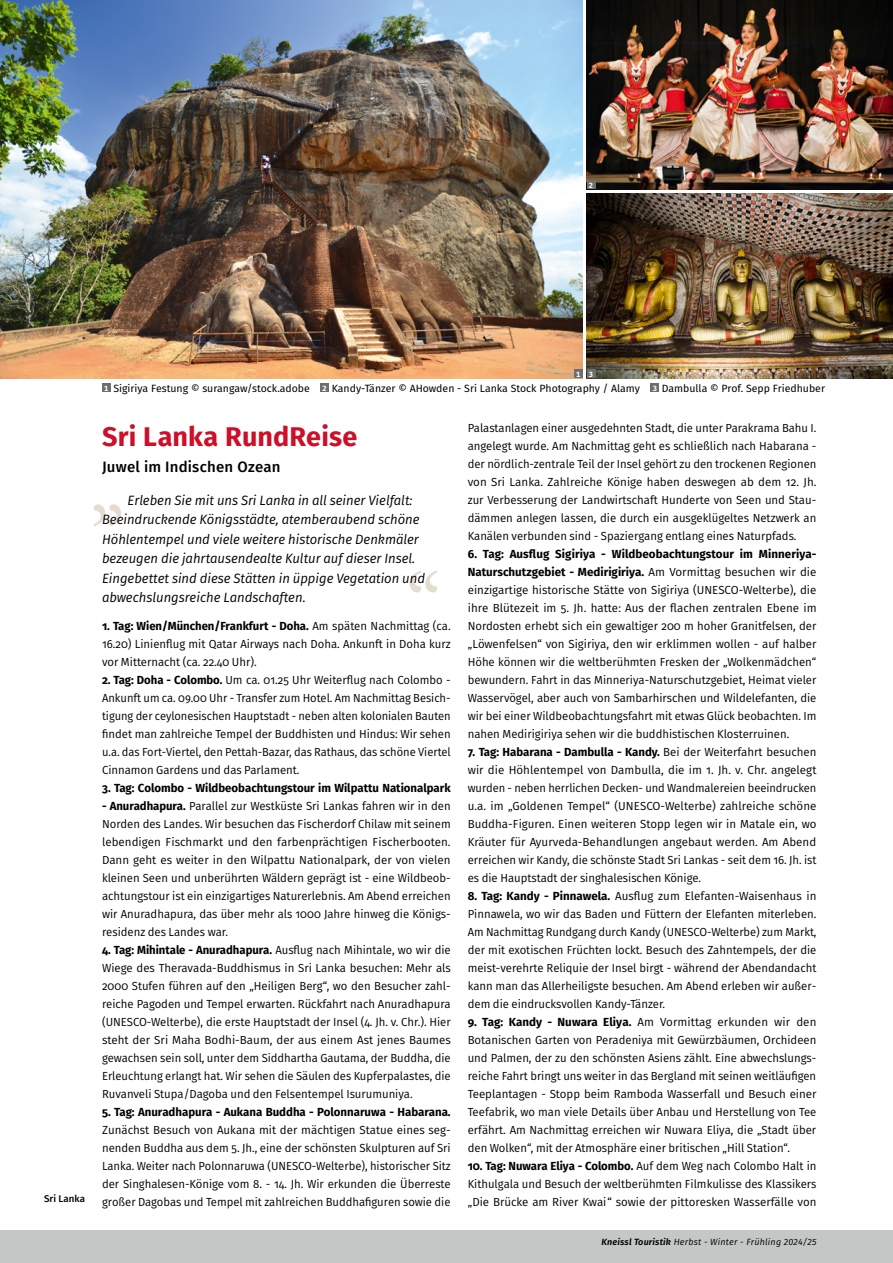
<style>
.page{position:relative;width:893px;height:1263px;background:#fff}
.page>*{position:absolute;margin:0;border:0;box-sizing:border-box;transform-origin:0 0}
._01a_Überschrift_1_Reise{font:700 27px "Fira Sans";letter-spacing:.005em;color:#cd0f28}
._01b_Unterüberschrift_2_Reise{font:500 15px "Fira Sans";letter-spacing:.015em;color:#000}
._01d_Einleitungstext_6mm{font:italic 13.5px/19.5px "Fira Sans";color:#000}
._02_Reiseverlauf{font:11.7px/18px "Fira Sans";color:#000;text-align:justify}
._02_Reiseverlauf-2{font:700 11.7px "Fira Sans";color:#000}
._04_Bildlegende__Bildquelle{font:10.5px "Fira Sans";color:#000}
.Rubrik_b{font:500 9.75px "Fira Sans";color:#000}
.Fusszeile_bold_italic_rb{font:italic 9px "Fira Sans";letter-spacing:.02em;color:#000}
.t1{font:700 7.5px "Fira Sans";color:#fff}
.s1{font-weight:700}
.s2{font-weight:600}
</style>
<div class="page">
<svg style="left:409px;top:571px;width:28px;height:21px"></svg>
<svg style="left:93px;top:504px;width:28px;height:22px"></svg>
<img style="left:587px;top:193px;width:305px;height:185px">
<img style="left:587px;top:0;width:305px;height:189px">
<div style="left:102px;top:384px;width:9px;height:8px;background:#6e6e6e"></div>
<div style="left:320px;top:384px;width:9px;height:8px;background:#6e6e6e"></div>
<div style="left:650px;top:384px;width:9px;height:8px;background:#6e6e6e"></div>
<img style="left:0;top:0;width:583px;height:378px">
<div style="left:574px;top:369px;width:9px;height:9px;background:#6e6e6e"></div>
<div style="left:587px;top:180px;width:8px;height:9px;background:#6e6e6e"></div>
<hr style="left:892px;top:0;width:1px;height:378px;background:#ececec">
<div style="left:587px;top:369px;width:8px;height:9px;background:#6e6e6e"></div>
<div style="left:0;top:1230px;width:893px;height:33px;background:#c5c6c6"></div>
<p class="t1" style="left:589px;top:179px;width:6px">2</p>
<p class="Rubrik_b" style="left:44px;top:1191px;width:42px">Sri Lanka</p>
<p class="t1" style="left:576px;top:368px;width:6px">1</p>
<p class="t1" style="left:589px;top:368px;width:5px">3</p>
<p class="t1" style="left:104px;top:382px;width:6px">1</p>
<p class="_04_Bildlegende__Bildquelle" style="left:113px;top:380px;width:198px">Sigiriya Festung © surangaw/stock.adobe</p>
<p class="t1" style="left:323px;top:382px;width:6px">2</p>
<p class="_04_Bildlegende__Bildquelle" style="left:332px;top:380px;width:310px">Kandy-Tänzer © AHowden - Sri Lanka Stock Photography / Alamy</p>
<p class="t1" style="left:653px;top:382px;width:5px">3</p>
<p class="_04_Bildlegende__Bildquelle" style="left:662px;top:380px;width:165px">Dambulla © Prof. Sepp Friedhuber</p>
<p class="_01a_Überschrift_1_Reise" style="left:102px;top:414px;width:257px">Sri Lanka RundReise</p>
<p class="_01b_Unterüberschrift_2_Reise" style="left:102px;top:454px;width:180px">Juwel im Indischen Ozean</p>
<p class="_01d_Einleitungstext_6mm" style="left:102px;top:490px;width:324px;text-indent:26px">Erleben Sie mit uns Sri Lanka in all seiner Vielfalt:<br>Beeindruckende Königsstädte, atemberaubend schöne Höhlentempel und viele weitere historische Denkmäler bezeugen die jahrtausendealte Kultur auf dieser Insel.<br>Eingebettet sind diese Stätten in üppige Vegetation und abwechslungsreiche Landschaften.</p>
<p class="_02_Reiseverlauf" style="left:102px;top:617px;width:350px"><span class="s1">1. Tag: Wien/München/Frankfurt - Doha.</span> Am späten Nachmittag (ca.<br>16.20) Linienflug mit Qatar Airways nach Doha. Ankunft in Doha kurz vor Mitternacht (ca. 22.40 Uhr).</p>
<p class="_02_Reiseverlauf" style="left:102px;top:671px;width:350px"><span class="s1">2. Tag: Doha - Colombo.</span> Um ca. 01.25 Uhr Weiterflug nach Colombo - Ankunft um ca. 09.00 Uhr - Transfer zum Hotel. Am Nachmittag Besich&shy;tigung der ceylonesischen Hauptstadt - neben alten kolonialen Bauten findet man zahlreiche Tempel der Buddhisten und Hindus: Wir sehen u.a. das Fort-Viertel, den Pettah-Bazar, das Rathaus, das schöne Viertel Cinnamon Gardens und das Parlament.</p>
<p class="_02_Reiseverlauf-2" style="left:102px;top:778px;width:350px">3. Tag: Colombo - Wildbeobachtungstour im Wilpattu Nationalpark</p>
<p class="_02_Reiseverlauf" style="left:102px;top:797px;width:350px"><span class="s1">- Anuradhapura.</span> Parallel zur Westküste Sri Lankas fahren wir in den Norden des Landes. Wir besuchen das Fischerdorf Chilaw mit seinem lebendigen Fischmarkt und den farbenprächtigen Fischerbooten.<br>Dann geht es weiter in den Wilpattu Nationalpark, der von vielen kleinen Seen und unberührten Wäldern geprägt ist - eine Wildbeob&shy;achtungstour ist ein einzigartiges Naturerlebnis. Am Abend erreichen wir Anuradhapura, das über mehr als 1000 Jahre hinweg die Königs&shy;residenz des Landes war.</p>
<p class="_02_Reiseverlauf" style="left:102px;top:941px;width:350px"><span class="s1">4. Tag: Mihintale - Anuradhapura.</span> Ausflug nach Mihintale, wo wir die Wiege des Theravada-Buddhismus in Sri Lanka besuchen: Mehr als 2000 Stufen führen auf den „Heiligen Berg“, wo den Besucher zahl&shy;reiche Pagoden und Tempel erwarten. Rückfahrt nach Anuradhapura (UNESCO-Welterbe), die erste Hauptstadt der Insel (4. Jh. v. Chr.). Hier steht der Sri Maha Bodhi-Baum, der aus einem Ast jenes Baumes gewachsen sein soll, unter dem Siddhartha Gautama, der Buddha, die Erleuchtung erlangt hat. Wir sehen die Säulen des Kupferpalastes, die Ruvanveli Stupa/Dagoba und den Felsentempel Isurumuniya.</p>
<p class="_02_Reiseverlauf" style="left:102px;top:1103px;width:350px"><span class="s1">5. Tag: Anuradhapura - Aukana Buddha - Polonnaruwa - Habarana.<br></span>Zunächst Besuch von Aukana mit der mächtigen Statue eines seg&shy;nenden Buddha aus dem 5. Jh., eine der schönsten Skulpturen auf Sri Lanka. Weiter nach Polonnaruwa (UNESCO-Welterbe), historischer Sitz der Singhalesen-Könige vom 8. - 14. Jh. Wir erkunden die Überreste großer Dagobas und Tempel mit zahlreichen Buddhafiguren sowie die</p>
<p class="_02_Reiseverlauf" style="left:468px;top:419px;width:350px;text-align:left">Palastanlagen einer ausgedehnten Stadt, die unter Parakrama Bahu I. angelegt wurde. Am Nachmittag geht es schließlich nach Habarana - der nördlich-zentrale Teil der Insel gehört zu den trockenen Regionen von Sri Lanka. Zahlreiche Könige haben deswegen ab dem 12. Jh. zur Verbesserung der Landwirtschaft Hunderte von Seen und Stau&shy;dämmen anlegen lassen, die durch ein ausgeklügeltes Netzwerk an Kanälen verbunden sind - Spaziergang entlang eines Naturpfads.</p>
<p class="_02_Reiseverlauf" style="left:468px;top:545px;width:350px"><span class="s1">6. Tag: Ausflug Sigiriya - Wildbeobachtungstour im Minneriya-Naturschutzgebiet - Medirigiriya.</span> Am Vormittag besuchen wir die einzigartige historische Stätte von Sigiriya (UNESCO-Welterbe), die ihre Blütezeit im 5. Jh. hatte: Aus der flachen zentralen Ebene im Nordosten erhebt sich ein gewaltiger 200 m hoher Granitfelsen, der „Löwenfelsen“ von Sigiriya, den wir erklimmen wollen - auf halber Höhe können wir die weltberühmten Fresken der „Wolkenmädchen“ bewundern. Fahrt in das Minneriya-Naturschutzgebiet, Heimat vieler Wasservögel, aber auch von Sambarhirschen und Wildelefanten, die wir bei einer Wildbeobachtungsfahrt mit etwas Glück beobachten. Im nahen Medirigiriya sehen wir die buddhistischen Klosterruinen.</p>
<p class="_02_Reiseverlauf" style="left:468px;top:743px;width:350px"><span class="s1">7. Tag: Habarana - Dambulla - Kandy.</span> Bei der Weiterfahrt besuchen wir die Höhlentempel von Dambulla, die im 1. Jh. v. Chr. angelegt wurden - neben herrlichen Decken- und Wandmalereien beeindrucken u.a. im „Goldenen Tempel“ (UNESCO-Welterbe) zahlreiche schöne Buddha-Figuren. Einen weiteren Stopp legen wir in Matale ein, wo Kräuter für Ayurveda-Behandlungen angebaut werden. Am Abend erreichen wir Kandy, die schönste Stadt Sri Lankas - seit dem 16. Jh. ist es die Hauptstadt der singhalesischen Könige.</p>
<p class="_02_Reiseverlauf" style="left:468px;top:887px;width:350px"><span class="s1">8. Tag: Kandy - Pinnawela.</span> Ausflug zum Elefanten-Waisenhaus in Pinnawela, wo wir das Baden und Füttern der Elefanten miterleben.<br>Am Nachmittag Rundgang durch Kandy (UNESCO-Welterbe) zum Markt, der mit exotischen Früchten lockt. Besuch des Zahntempels, der die meist-verehrte Reliquie der Insel birgt - während der Abendandacht kann man das Allerheiligste besuchen. Am Abend erleben wir außer&shy;dem die eindrucksvollen Kandy-Tänzer.</p>
<p class="_02_Reiseverlauf" style="left:468px;top:1013px;width:350px"><span class="s1">9. Tag: Kandy - Nuwara Eliya.</span> Am Vormittag erkunden wir den Botanischen Garten von Peradeniya mit Gewürzbäumen, Orchideen und Palmen, der zu den schönsten Asiens zählt. Eine abwechslungs&shy;reiche Fahrt bringt uns weiter in das Bergland mit seinen weitläufigen Teeplantagen - Stopp beim Ramboda Wasserfall und Besuch einer Teefabrik, wo man viele Details über Anbau und Herstellung von Tee erfährt. Am Nachmittag erreichen wir Nuwara Eliya, die „Stadt über den Wolken“, mit der Atmosphäre einer britischen „Hill Station“.</p>
<p class="_02_Reiseverlauf" style="left:468px;top:1157px;width:350px"><span class="s1">10. Tag: Nuwara Eliya - Colombo.</span> Auf dem Weg nach Colombo Halt in Kithulgala und Besuch der weltberühmten Filmkulisse des Klassikers „Die Brücke am River Kwai“ sowie der pittoresken Wasserfälle von</p>
<p class="Fusszeile_bold_italic_rb" style="left:602px;top:1235px;width:216px"><span class="s2">Kneissl Touristik</span> Herbst - Winter - Frühling 2024/25</p>
</div>
